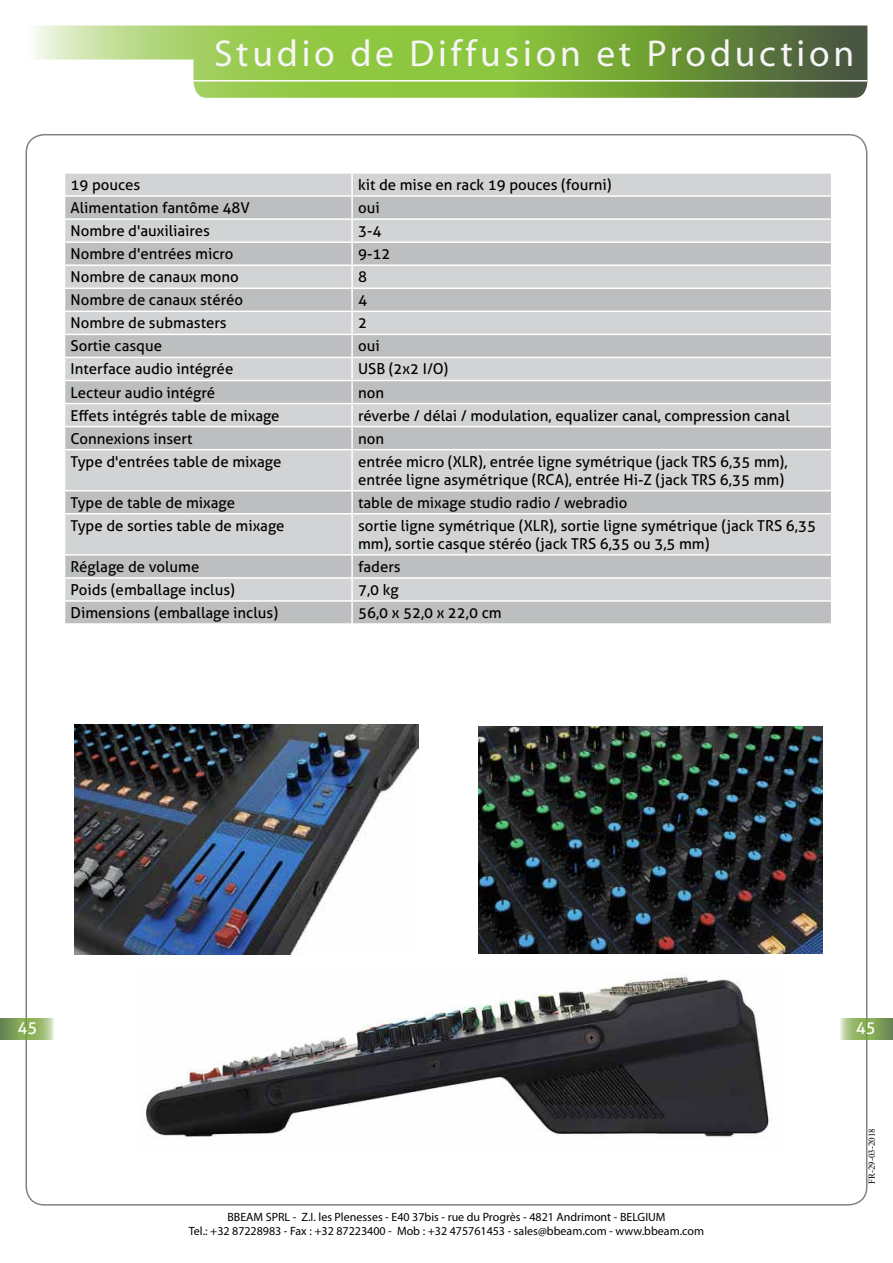
<style>
.page{position:relative;width:893px;height:1263px;background:#fff}
.page>*{position:absolute;margin:0;border:0;box-sizing:border-box;transform-origin:0 0}
.t1{font:37.5px "Myriad";letter-spacing:.1em;color:#f6f6f7}
.t2{font:16.5px "Aller";color:#fff}
.t3{font:15px/18px "Aller";color:#000}
.t4{font:12px/14.4px "Myriad Pro";color:#000;text-align:center}
.t5{font:9px "Times New Roman";color:#000}
</style>
<div class="page">
<svg style="left:33px;top:26px;width:834px;height:72px;background:#90b75d"></svg>
<hr style="left:193px;top:80px;width:674px;height:2px;background:#fff">
<img style="left:74px;top:725px;width:345px;height:230px">
<img style="left:478px;top:726px;width:345px;height:227px">
<div style="left:65px;top:174px;width:766px;height:21px;background:#d1d3d4"></div>
<svg style="left:65px;top:197px;width:766px;height:426px;background:#c7c9cb"></svg>
<hr style="left:351px;top:174px;width:2px;height:21px;background:#fff">
<hr style="left:351px;top:197px;width:2px;height:21px;background:#fff">
<hr style="left:64px;top:218px;width:288px;height:2px;background:#fff">
<hr style="left:352px;top:218px;width:480px;height:2px;background:#fff">
<hr style="left:351px;top:220px;width:2px;height:21px;background:#fff">
<hr style="left:64px;top:241px;width:288px;height:2px;background:#fff">
<hr style="left:352px;top:241px;width:480px;height:2px;background:#fff">
<hr style="left:351px;top:243px;width:2px;height:21px;background:#fff">
<hr style="left:64px;top:264px;width:288px;height:2px;background:#fff">
<hr style="left:352px;top:264px;width:480px;height:2px;background:#fff">
<hr style="left:351px;top:266px;width:2px;height:21px;background:#fff">
<hr style="left:64px;top:287px;width:288px;height:2px;background:#fff">
<hr style="left:352px;top:287px;width:480px;height:2px;background:#fff">
<hr style="left:351px;top:289px;width:2px;height:22px;background:#fff">
<hr style="left:64px;top:311px;width:288px;height:1px;background:#fff">
<hr style="left:352px;top:311px;width:480px;height:1px;background:#fff">
<hr style="left:351px;top:312px;width:2px;height:22px;background:#fff">
<hr style="left:64px;top:334px;width:288px;height:1px;background:#fff">
<hr style="left:352px;top:334px;width:480px;height:1px;background:#fff">
<hr style="left:351px;top:335px;width:2px;height:22px;background:#fff">
<hr style="left:64px;top:357px;width:288px;height:1px;background:#fff">
<hr style="left:352px;top:357px;width:480px;height:1px;background:#fff">
<hr style="left:351px;top:358px;width:2px;height:22px;background:#fff">
<hr style="left:64px;top:380px;width:288px;height:1px;background:#fff">
<hr style="left:352px;top:380px;width:480px;height:1px;background:#fff">
<hr style="left:351px;top:381px;width:2px;height:22px;background:#fff">
<hr style="left:64px;top:403px;width:288px;height:1px;background:#fff">
<hr style="left:352px;top:403px;width:480px;height:1px;background:#fff">
<hr style="left:351px;top:404px;width:2px;height:22px;background:#fff">
<hr style="left:64px;top:426px;width:288px;height:1px;background:#fff">
<hr style="left:352px;top:426px;width:480px;height:1px;background:#fff">
<hr style="left:351px;top:427px;width:2px;height:22px;background:#fff">
<hr style="left:64px;top:449px;width:288px;height:1px;background:#fff">
<hr style="left:352px;top:449px;width:480px;height:1px;background:#fff">
<hr style="left:351px;top:450px;width:2px;height:40px;background:#fff">
<hr style="left:64px;top:490px;width:288px;height:1px;background:#fff">
<hr style="left:352px;top:490px;width:480px;height:1px;background:#fff">
<hr style="left:351px;top:491px;width:2px;height:22px;background:#fff">
<hr style="left:64px;top:513px;width:288px;height:1px;background:#fff">
<hr style="left:352px;top:513px;width:480px;height:1px;background:#fff">
<hr style="left:351px;top:514px;width:2px;height:40px;background:#fff">
<hr style="left:64px;top:554px;width:288px;height:2px;background:#fff">
<hr style="left:352px;top:554px;width:480px;height:2px;background:#fff">
<hr style="left:351px;top:556px;width:2px;height:21px;background:#fff">
<hr style="left:64px;top:577px;width:288px;height:2px;background:#fff">
<hr style="left:352px;top:577px;width:480px;height:2px;background:#fff">
<hr style="left:351px;top:579px;width:2px;height:21px;background:#fff">
<hr style="left:64px;top:600px;width:288px;height:2px;background:#fff">
<hr style="left:352px;top:600px;width:480px;height:2px;background:#fff">
<hr style="left:351px;top:602px;width:2px;height:21px;background:#fff">
<img style="left:143px;top:973px;width:628px;height:165px">
<svg style="left:840px;top:1018px;width:53px;height:21px"></svg>
<svg style="left:0;top:1018px;width:54px;height:21px"></svg>
<h1 class="t1" style="left:214px;top:35px;width:641px">Studio de Diffusion et Production</h1>
<p class="t3" style="left:71px;top:176px;width:71px">19 pouces</p>
<p class="t3" style="left:358px;top:176px;width:255px">kit de mise en rack 19 pouces (fourni)</p>
<p class="t3" style="left:71px;top:199px;width:181px">Alimentation fantôme 48V</p>
<p class="t3" style="left:358px;top:199px;width:23px">oui</p>
<p class="t3" style="left:71px;top:222px;width:141px">Nombre d'auxiliaires</p>
<p class="t3" style="left:358px;top:222px;width:25px">3-4</p>
<p class="t3" style="left:71px;top:245px;width:165px">Nombre d'entrées micro</p>
<p class="t3" style="left:358px;top:245px;width:34px">9-12</p>
<p class="t3" style="left:71px;top:268px;width:170px">Nombre de canaux mono</p>
<p class="t3" style="left:358px;top:268px;width:10px">8</p>
<p class="t3" style="left:71px;top:291px;width:174px">Nombre de canaux stéréo</p>
<p class="t3" style="left:358px;top:291px;width:10px">4</p>
<p class="t3" style="left:71px;top:314px;width:158px">Nombre de submasters</p>
<p class="t3" style="left:358px;top:314px;width:10px">2</p>
<p class="t3" style="left:71px;top:337px;width:93px">Sortie casque</p>
<p class="t3" style="left:358px;top:337px;width:23px">oui</p>
<p class="t3" style="left:71px;top:360px;width:164px">Interface audio intégrée</p>
<p class="t3" style="left:358px;top:360px;width:92px">USB (2x2 I/O)</p>
<p class="t3" style="left:71px;top:383px;width:146px">Lecteur audio intégré</p>
<p class="t3" style="left:358px;top:383px;width:27px">non</p>
<p class="t3" style="left:71px;top:406px;width:211px">Effets intégrés table de mixage</p>
<p class="t3" style="left:358px;top:406px;width:433px">réverbe / délai / modulation, equalizer canal, compression canal</p>
<p class="t3" style="left:71px;top:429px;width:123px">Connexions insert</p>
<p class="t3" style="left:358px;top:429px;width:27px">non</p>
<p class="t3" style="left:71px;top:452px;width:212px">Type d'entrées table de mixage</p>
<p class="t3" style="left:358px;top:452px;width:431px">entrée micro (XLR), entrée ligne symétrique (jack TRS 6,35 mm), entrée ligne asymétrique (RCA), entrée Hi-Z (jack TRS 6,35 mm)</p>
<p class="t3" style="left:71px;top:493px;width:166px">Type de table de mixage</p>
<p class="t3" style="left:358px;top:493px;width:271px">table de mixage studio radio / webradio</p>
<p class="t3" style="left:71px;top:516px;width:216px">Type de sorties table de mixage</p>
<p class="t3" style="left:358px;top:516px;width:459px">sortie ligne symétrique (XLR), sortie ligne symétrique (jack TRS 6,35 mm), sortie casque stéréo (jack TRS 6,35 ou 3,5 mm)</p>
<p class="t3" style="left:71px;top:557px;width:130px">Réglage de volume</p>
<p class="t3" style="left:358px;top:557px;width:44px">faders</p>
<p class="t3" style="left:71px;top:581px;width:166px">Poids (emballage inclus)</p>
<p class="t3" style="left:358px;top:581px;width:42px">7,0 kg</p>
<p class="t3" style="left:71px;top:604px;width:209px">Dimensions (emballage inclus)</p>
<p class="t3" style="left:358px;top:604px;width:145px">56,0 x 52,0 x 22,0 cm</p>
<p class="t2" style="left:17px;top:1017px;width:21px">45</p>
<p class="t2" style="left:856px;top:1017px;width:21px">45</p>
<p class="t4" style="left:189px;top:1209px;width:517px">BBEAM SPRL - Z.I. les Plenesses - E40 37bis - rue du Progrès - 4821 Andrimont - BELGIUM<br>Tel.: +32 87228983 - Fax : +32 87223400 - Mob : +32 475761453 - sales@bbeam.com - www.bbeam.com</p>
<p class="t5" style="left:865px;top:1184px;width:57px;rotate:-90deg">FR-29-03-2018</p>
</div>
